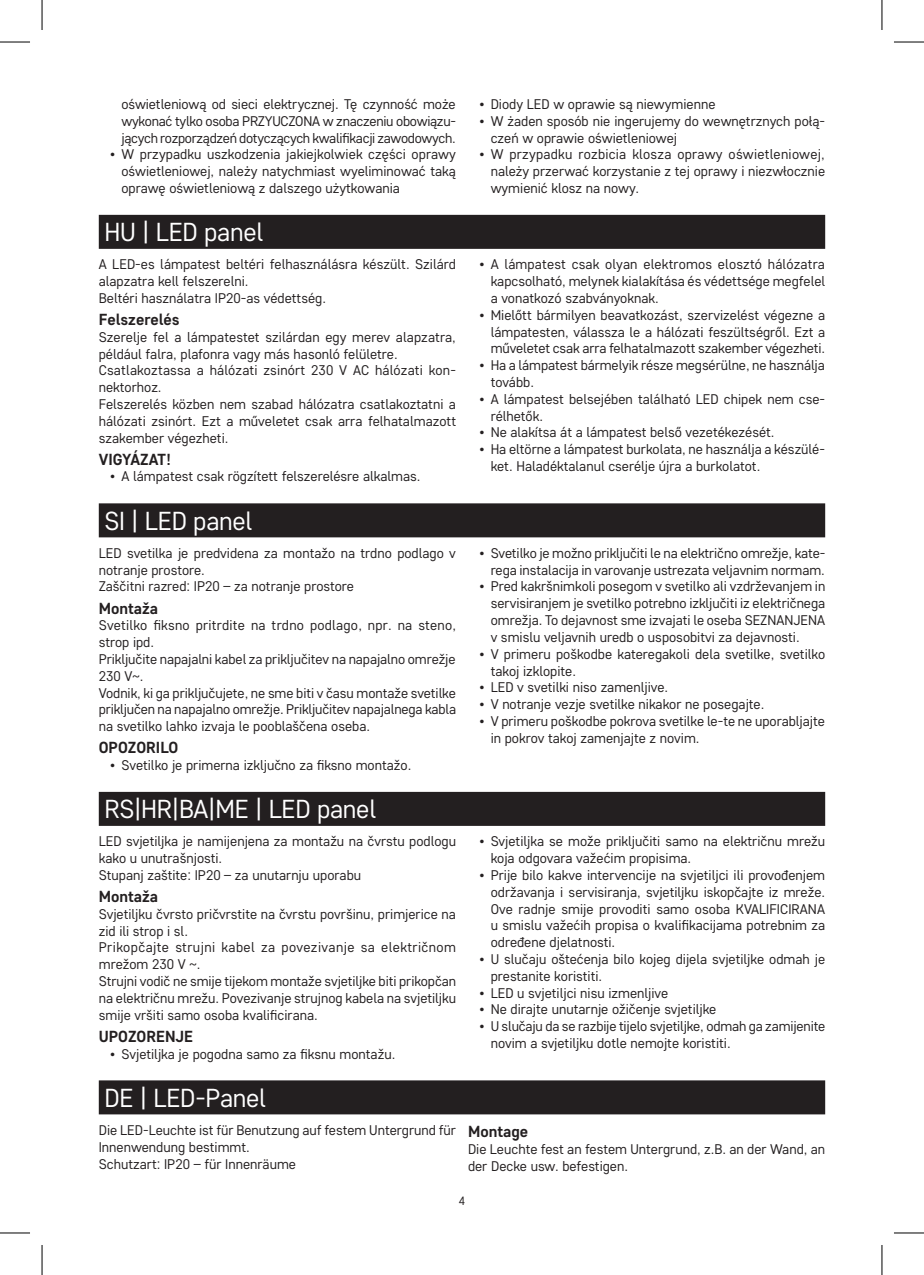
<style>
.page{position:relative;width:924px;height:1275px;background:#fff}
.page>*{position:absolute;margin:0;border:0;box-sizing:border-box;transform-origin:0 0}
.t1{font:26px "Core Sans D35";letter-spacing:-.01em;color:#fff}
.t2{font:700 16px "Core Sans D55";color:#231f20}
.t3{font:14px/16.8px "Core Sans D35";color:#231f20}
.t4{font:12px "Core Sans D35";color:#231f20}
</style>
<div class="page">
<div style="left:99px;top:215px;width:725px;height:34px;background:#231f20"></div>
<div style="left:99px;top:503px;width:725px;height:34px;background:#231f20"></div>
<div style="left:99px;top:792px;width:725px;height:34px;background:#231f20"></div>
<div style="left:99px;top:1080px;width:725px;height:34px;background:#231f20"></div>
<hr style="left:0;top:42px;width:30px;height:1px;background:#000">
<hr style="left:893px;top:42px;width:30px;height:1px;background:#000">
<hr style="left:0;top:1232px;width:30px;height:1px;background:#000">
<hr style="left:893px;top:1232px;width:30px;height:1px;background:#000">
<hr style="left:42px;top:0;width:1px;height:30px;background:#000">
<hr style="left:42px;top:1245px;width:1px;height:30px;background:#000">
<hr style="left:881px;top:0;width:1px;height:30px;background:#000">
<hr style="left:881px;top:1245px;width:1px;height:30px;background:#000">
<p class="t3" style="left:121px;top:95px;width:336px;text-align:justify">oświetleniową od sieci elektrycznej. Tę czynność może wykonać tylko osoba PRZYUCZONA w znaczeniu obowiązu&shy;jących rozporządzeń dotyczących kwalifikacji zawodowych.</p>
<p class="t3" style="left:121px;top:146px;width:336px;text-align:justify;text-indent:-11px">• W przypadku uszkodzenia jakiejkolwiek części oprawy oświetleniowej, należy natychmiast wyeliminować taką oprawę oświetleniową z dalszego użytkowania</p>
<h1 class="t1" style="left:104px;top:215px;width:160px">HU | LED panel</h1>
<p class="t3" style="left:99px;top:256px;width:358px">A LED-es lámpatest beltéri felhasználásra készült. Szilárd alapzatra kell felszerelni.<br>Beltéri használatra IP20-as védettség.</p>
<p class="t2" style="left:99px;top:309px;width:82px">Felszerelés</p>
<p class="t3" style="left:99px;top:328px;width:359px">Szerelje fel a lámpatestet szilárdan egy merev alapzatra, például falra, plafonra vagy más hasonló felületre.<br>Csatlakoztassa a hálózati zsinórt 230 V AC hálózati kon&shy;nektorhoz.<br>Felszerelés közben nem szabad hálózatra csatlakoztatni a hálózati zsinórt. Ezt a műveletet csak arra felhatalmazott szakember végezheti.</p>
<p class="t2" style="left:99px;top:448px;width:74px">VIGYÁZAT!</p>
<p class="t3" style="left:110px;top:468px;width:312px">• A lámpatest csak rögzített felszerelésre alkalmas.</p>
<h1 class="t1" style="left:104px;top:504px;width:149px">SI | LED panel</h1>
<p class="t3" style="left:99px;top:544px;width:358px">LED svetilka je predvidena za montažo na trdno podlago v notranje prostore.<br>Zaščitni razred: IP20 – za notranje prostore</p>
<p class="t2" style="left:99px;top:597px;width:61px">Montaža</p>
<p class="t3" style="left:99px;top:616px;width:359px">Svetilko fiksno pritrdite na trdno podlago, npr. na steno, strop ipd.<br>Priključite napajalni kabel za priključitev na napajalno omrežje 230 V~.<br>Vodnik, ki ga priključujete, ne sme biti v času montaže svetilke priključen na napajalno omrežje. Priključitev napajalnega kabla na svetilko lahko izvaja le pooblaščena oseba.</p>
<p class="t2" style="left:99px;top:737px;width:81px">OPOZORILO</p>
<p class="t3" style="left:110px;top:756px;width:302px">• Svetilko je primerna izključno za fiksno montažo.</p>
<h1 class="t1" style="left:104px;top:792px;width:273px">RS|HR|BA|ME | LED panel</h1>
<p class="t3" style="left:99px;top:832px;width:358px">LED svjetiljka je namijenjena za montažu na čvrstu podlogu kako u unutrašnjosti.<br>Stupanj zaštite: IP20 – za unutarnju uporabu</p>
<p class="t2" style="left:99px;top:886px;width:61px">Montaža</p>
<p class="t3" style="left:99px;top:905px;width:359px">Svjetiljku čvrsto pričvrstite na čvrstu površinu, primjerice na zid ili strop i sl.<br>Prikopčajte strujni kabel za povezivanje sa električnom mrežom 230 V ~.<br>Strujni vodič ne smije tijekom montaže svjetiljke biti prikopčan na električnu mrežu. Povezivanje strujnog kabela na svjetiljku smije vršiti samo osoba kvalificirana.</p>
<p class="t2" style="left:99px;top:1025px;width:96px">UPOZORENJE</p>
<p class="t3" style="left:110px;top:1044px;width:286px">• Svjetiljka je pogodna samo za fiksnu montažu.</p>
<p class="t3" style="left:479px;top:95px;width:237px">• Diody LED w oprawie są niewymienne</p>
<p class="t3" style="left:490px;top:112px;width:336px;text-indent:-11px">• W żaden sposób nie ingerujemy do wewnętrznych połą&shy;czeń w oprawie oświetleniowej</p>
<p class="t3" style="left:490px;top:146px;width:336px;text-align:justify;text-indent:-11px">• W przypadku rozbicia klosza oprawy oświetleniowej, należy przerwać korzystanie z tej oprawy i niezwłocznie wymienić klosz na nowy.</p>
<p class="t3" style="left:490px;top:256px;width:336px;text-align:justify;text-indent:-11px">• A lámpatest csak olyan elektromos elosztó hálózatra kapcsolható, melynek kialakítása és védettsége megfelel a vonatkozó szabványoknak.</p>
<p class="t3" style="left:490px;top:306px;width:336px;text-align:justify;text-indent:-11px">• Mielőtt bármilyen beavatkozást, szervizelést végezne a lámpatesten, válassza le a hálózati feszültségről. Ezt a műveletet csak arra felhatalmazott szakember végezheti.</p>
<p class="t3" style="left:490px;top:356px;width:335px;text-indent:-11px">• Ha a lámpatest bármelyik része megsérülne, ne használja tovább.</p>
<p class="t3" style="left:490px;top:390px;width:336px;text-indent:-11px">• A lámpatest belsejében található LED chipek nem cse&shy;rélhetők.</p>
<p class="t3" style="left:479px;top:424px;width:296px">• Ne alakítsa át a lámpatest belső vezetékezését.</p>
<p class="t3" style="left:490px;top:440px;width:335px;text-indent:-11px">• Ha eltörne a lámpatest burkolata, ne használja a készülé&shy;ket. Haladéktalanul cserélje újra a burkolatot.</p>
<p class="t3" style="left:479px;top:544px;width:347px;text-align:right">• Svetilko je možno priključiti le na električno omrežje, kate&shy;rega instalacija in varovanje ustrezata veljavnim normam.</p>
<p class="t3" style="left:490px;top:578px;width:336px;text-align:justify;text-indent:-11px">• Pred kakršnimkoli posegom v svetilko ali vzdrževanjem in servisiranjem je svetilko potrebno izključiti iz električnega omrežja. To dejavnost sme izvajati le oseba SEZNANJENA v smislu veljavnih uredb o usposobitvi za dejavnosti.</p>
<p class="t3" style="left:490px;top:645px;width:336px;text-indent:-11px">• V primeru poškodbe kateregakoli dela svetilke, svetilko takoj izklopite.</p>
<p class="t3" style="left:479px;top:678px;width:190px">• LED v svetilki niso zamenljive.</p>
<p class="t3" style="left:479px;top:695px;width:286px">• V notranje vezje svetilke nikakor ne posegajte.</p>
<p class="t3" style="left:490px;top:712px;width:335px;text-indent:-11px">• V primeru poškodbe pokrova svetilke le-te ne uporabljajte in pokrov takoj zamenjajte z novim.</p>
<p class="t3" style="left:490px;top:832px;width:336px;text-indent:-11px">• Svjetiljka se može priključiti samo na električnu mrežu koja odgovara važećim propisima.</p>
<p class="t3" style="left:490px;top:866px;width:336px;text-align:justify;text-indent:-11px">• Prije bilo kakve intervencije na svjetiljci ili provođenjem održavanja i servisiranja, svjetiljku iskopčajte iz mreže.<br>Ove radnje smije provoditi samo osoba KVALIFICIRANA u smislu važećih propisa o kvalifikacijama potrebnim za određene djelatnosti.</p>
<p class="t3" style="left:490px;top:950px;width:336px;text-indent:-11px">• U slučaju oštećenja bilo kojeg dijela svjetiljke odmah je prestanite koristiti.</p>
<p class="t3" style="left:479px;top:984px;width:190px">• LED u svjetiljci nisu izmenljive</p>
<p class="t3" style="left:479px;top:1000px;width:238px">• Ne dirajte unutarnje ožičenje svjetiljke</p>
<p class="t3" style="left:490px;top:1017px;width:336px;text-indent:-11px">• U slučaju da se razbije tijelo svjetiljke, odmah ga zamijenite novim a svjetiljku dotle nemojte koristiti.</p>
<h1 class="t1" style="left:104px;top:1080px;width:163px">DE | LED-Panel</h1>
<p class="t3" style="left:99px;top:1121px;width:358px">Die LED-Leuchte ist für Benutzung auf festem Untergrund für<br>Innenwendung bestimmt.<br>Schutzart: IP20 – für Innenräume</p>
<p class="t2" style="left:468px;top:1121px;width:62px">Montage</p>
<p class="t3" style="left:468px;top:1140px;width:358px">Die Leuchte fest an festem Untergrund, z.B. an der Wand, an der Decke usw. befestigen.</p>
<p class="t4" style="left:458px;top:1192px;width:8px">4</p>
</div>
